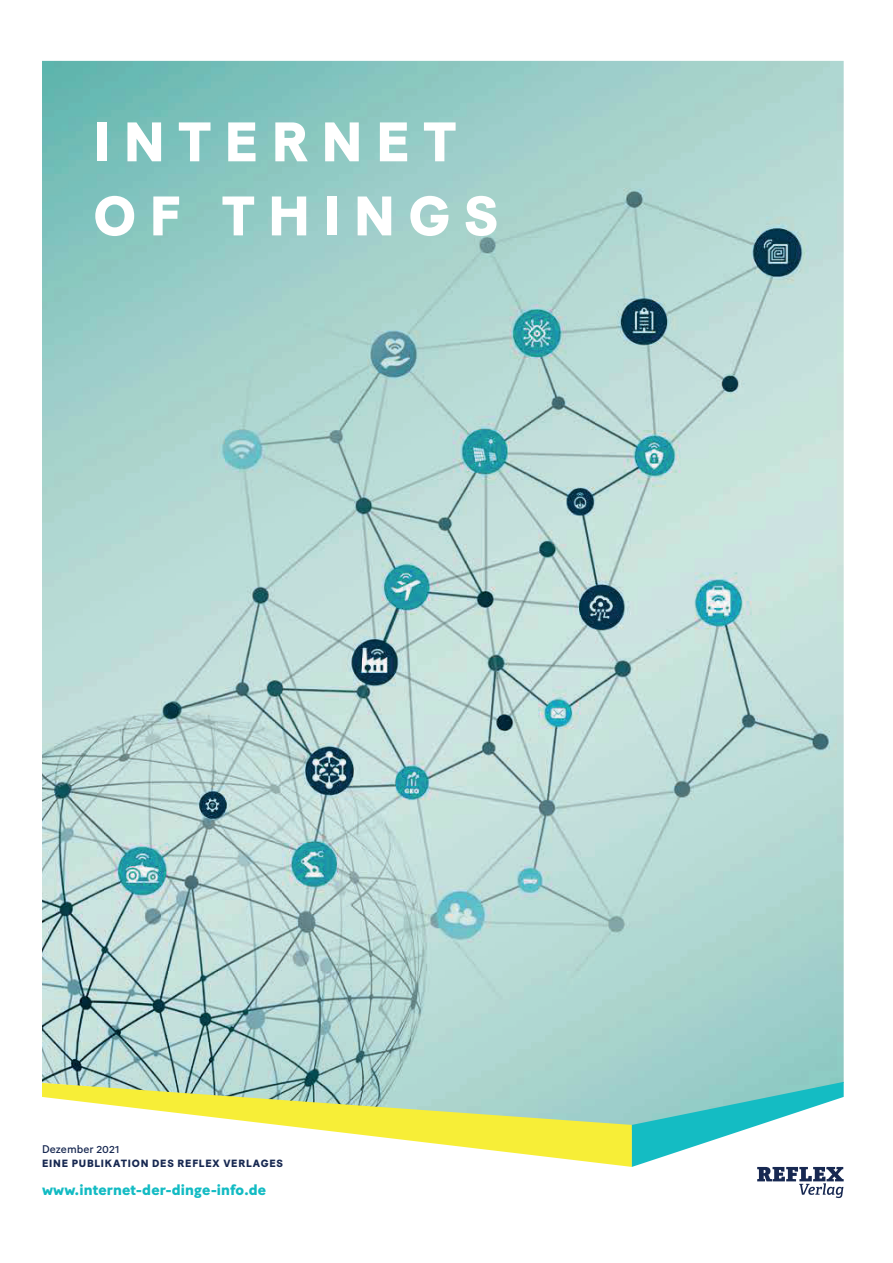
<style>
.page{position:relative;width:893px;height:1263px;background:#fff}
.page>*{position:absolute;margin:0;border:0;box-sizing:border-box;transform-origin:0 0}
.t1{font:800 55.5px/74.1px "Baton Turbo";letter-spacing:.24em;color:#fff}
.t2{font:800 14.85px "Baton Turbo";letter-spacing:.01em;color:#12bbc3}
.t3{font:11.1px "Baton Turbo";letter-spacing:.005em;color:#172851}
.t4{font:800 10.5px "Baton Turbo";letter-spacing:.075em;color:#172851}
</style>
<div class="page">
<img style="left:42px;top:61px;width:802px;height:1022px">
<svg style="left:42px;top:1083px;width:590px;height:84px"></svg>
<svg style="left:632px;top:1082px;width:212px;height:116px"></svg>
<h1 class="t1" style="left:93px;top:109px;width:406px">INTERNET<br>OF THINGS</h1>
<p class="t3" style="left:42px;top:1145px;width:79px">Dezember 2021</p>
<p class="t4" style="left:42px;top:1159px;width:242px">EINE PUBLIKATION DES REFLEX VERLAGES</p>
<h2 class="t2" style="left:42px;top:1184px;width:226px">www.internet-der-dinge-info.de</h2>
</div>
